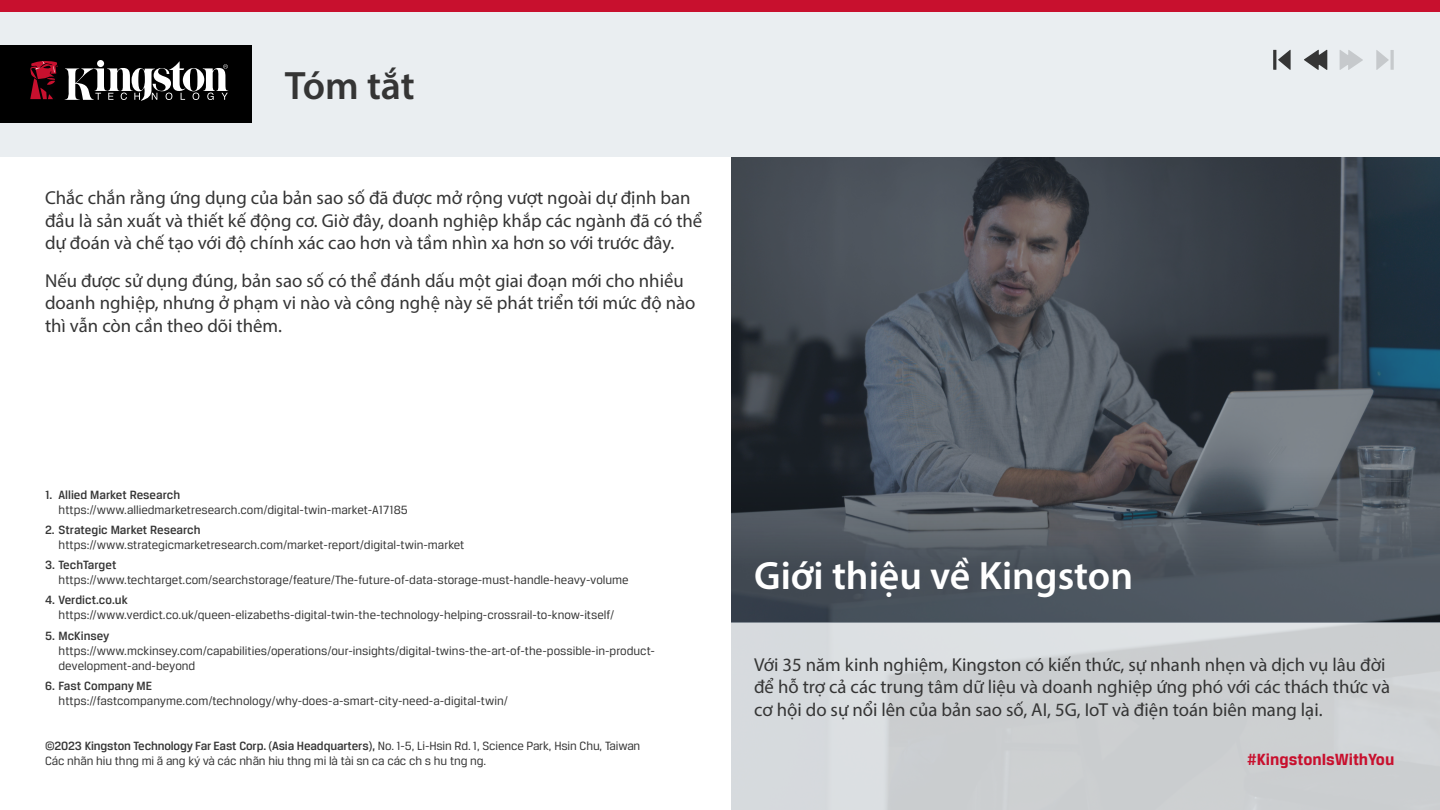
<style>
.page{position:relative;width:1440px;height:810px;background:#fff}
.page>*{position:absolute;margin:0;border:0;box-sizing:border-box;transform-origin:0 0}
.t1{font:600 39.75px "Myriad Pro";color:#fff}
.t2{font:600 39.75px "Myriad Pro";letter-spacing:-.005em;color:#353535}
.t3{font:18.75px/22.5px "Myriad Pro";color:#353535}
.t4{font:700 17.25px "Breuer Text";color:#c8102e}
.t5{font:12.75px/15px "Breuer Text";color:#353535}
.t6{font:500 12.75px "Breuer Text";color:#353535}
.s1{font-weight:500}
</style>
<div class="page">
<img style="left:731px;top:156px;width:709px;height:310px">
<div style="left:731px;top:623px;width:709px;height:187px;background:linear-gradient(to bottom,#d4d7da,#cccfd1)"></div>
<svg style="left:731px;top:466px;width:709px;height:157px;background:#4d545c"></svg>
<div style="left:0;top:0;width:1440px;height:156px;background:#eaeef1"></div>
<div style="left:0;top:0;width:1440px;height:11px;background:#c8102e"></div>
<div style="left:0;top:45px;width:251px;height:78px;background:#000"></div>
<div style="left:97px;top:60px;width:7px;height:7px;background:#fff;border-radius:50%"></div>
<svg style="left:65px;top:62px;width:163px;height:39px"></svg>
<svg style="left:30px;top:61px;width:28px;height:39px"></svg>
<svg style="left:1304px;top:50px;width:23px;height:20px"></svg>
<svg style="left:1340px;top:50px;width:23px;height:20px"></svg>
<svg style="left:1273px;top:50px;width:18px;height:20px"></svg>
<svg style="left:1376px;top:50px;width:18px;height:20px"></svg>
<h1 class="t2" style="left:285px;top:60px;width:132px">Tóm tắt</h1>
<h2 class="t3" style="left:45px;top:186px;width:659px">Chắc chắn rằng ứng dụng của bản sao số đã được mở rộng vượt ngoài dự định ban đầu là sản xuất và thiết kế động cơ. Giờ đây, doanh nghiệp khắp các ngành đã có thể dự đoán và chế tạo với độ chính xác cao hơn và tầm nhìn xa hơn so với trước đây.</h2>
<h2 class="t3" style="left:45px;top:269px;width:652px">Nếu được sử dụng đúng, bản sao số có thể đánh dấu một giai đoạn mới cho nhiều doanh nghiệp, nhưng ở phạm vi nào và công nghệ này sẽ phát triển tới mức độ nào thì vẫn còn cần theo dõi thêm.</h2>
<p class="t6" style="left:45px;top:487px;width:137px">1. Allied Market Research</p>
<p class="t5" style="left:59px;top:502px;width:351px">https://www.alliedmarketresearch.com/digital-twin-market-A17185</p>
<p class="t6" style="left:45px;top:523px;width:157px">2. Strategic Market Research</p>
<p class="t5" style="left:59px;top:537px;width:408px">https://www.strategicmarketresearch.com/market-report/digital-twin-market</p>
<p class="t6" style="left:45px;top:558px;width:73px">3. TechTarget</p>
<p class="t5" style="left:59px;top:572px;width:572px">https://www.techtarget.com/searchstorage/feature/The-future-of-data-storage-must-handle-heavy-volume</p>
<p class="t6" style="left:45px;top:593px;width:84px">4. Verdict.co.uk</p>
<p class="t5" style="left:59px;top:608px;width:557px">https://www.verdict.co.uk/queen-elizabeths-digital-twin-the-technology-helping-crossrail-to-know-itself/</p>
<p class="t6" style="left:45px;top:628px;width:66px">5. McKinsey</p>
<p class="t5" style="left:59px;top:643px;width:598px">https://www.mckinsey.com/capabilities/operations/our-insights/digital-twins-the-art-of-the-possible-in-product&shy;development-and-beyond</p>
<p class="t6" style="left:45px;top:679px;width:109px">6. Fast Company ME</p>
<p class="t5" style="left:59px;top:693px;width:451px">https://fastcompanyme.com/technology/why-does-a-smart-city-need-a-digital-twin/</p>
<p class="t5" style="left:45px;top:738px;width:597px"><span class="s1">©2023 Kingston Technology Far East Corp. (Asia Headquarters),</span> No. 1-5, Li-Hsin Rd. 1, Science Park, Hsin Chu, Taiwan<br>Các nhãn hiu thng mi ã ang ký và các nhãn hiu thng mi là tài sn ca các ch s hu tng ng.</p>
<h1 class="t1" style="left:754px;top:550px;width:381px">Giới thiệu về Kingston</h1>
<h2 class="t3" style="left:754px;top:653px;width:638px">Với 35 năm kinh nghiệm, Kingston có kiến thức, sự nhanh nhẹn và dịch vụ lâu đời để hỗ trợ cả các trung tâm dữ liệu và doanh nghiệp ứng phó với các thách thức và cơ hội do sự nổi lên của bản sao số, AI, 5G, IoT và điện toán biên mang lại.</h2>
<h3 class="t4" style="left:1247px;top:750px;width:149px">#KingstonIsWithYou</h3>
</div>
